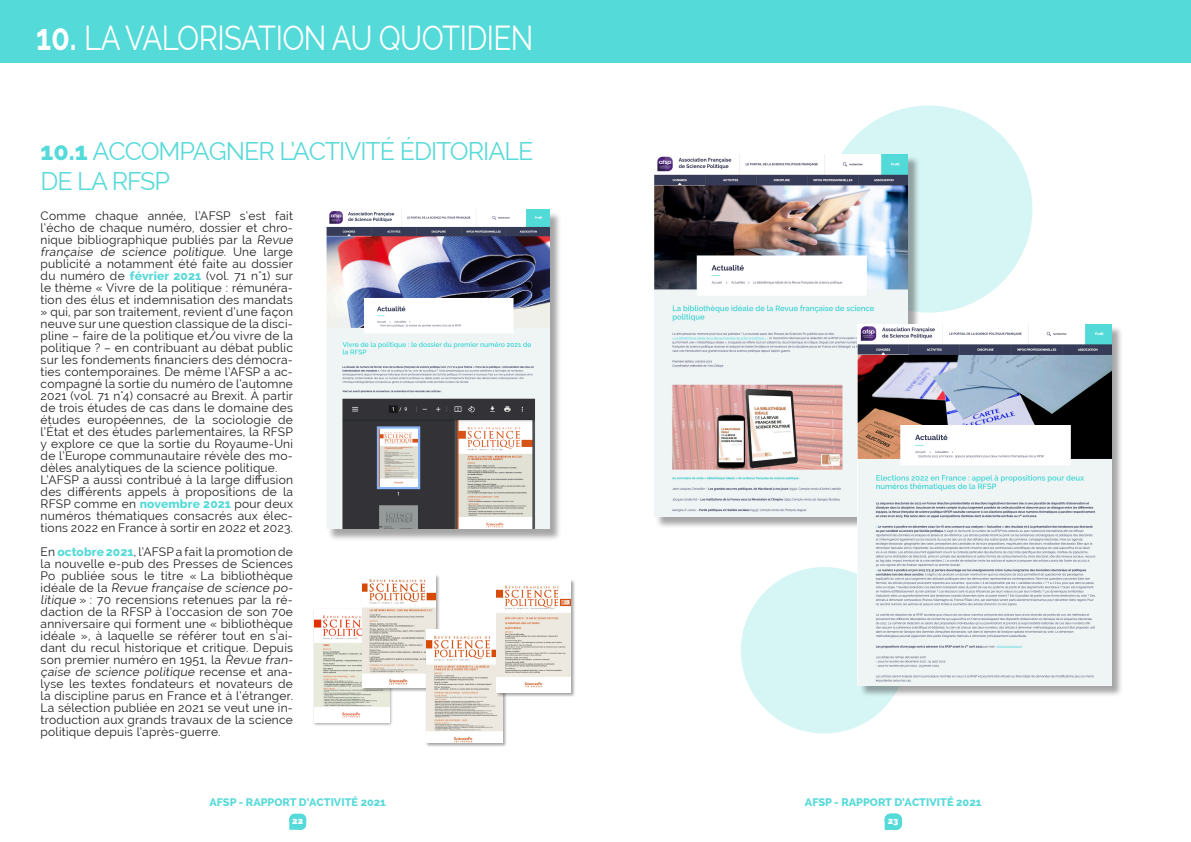
<style>
.page{position:relative;width:1191px;height:842px;background:#fff}
.page>*{position:absolute;margin:0;border:0;box-sizing:border-box;transform-origin:0 0}
.Titre{font:34px "Raleway";letter-spacing:-.02em;color:#fff;scale:.86 1}
.Titre-2{font:25px "Raleway";letter-spacing:-.04em;color:#59dad9}
.t1{font:12px/12px "Raleway";letter-spacing:.02em;color:#231f20}
.t2{font:800 11px "Raleway";color:#59dad9}
.t3{font:800 11px "Raleway";color:#54dad9}
.t4{font:800 9px "Raleway";color:#fff}
.s1{font-weight:700;font-size:36.9px}
.s2{font-weight:800;color:#54dad9}
.s3{color:#59dad9}
</style>
<div class="page">
<svg style="left:289px;top:814px;width:17px;height:16px"></svg>
<div style="left:741px;top:567px;width:166px;height:166px;background:#d6f6f6;border-radius:50%"></div>
<div style="left:825px;top:105px;width:207px;height:208px;background:#d6f6f6;border-radius:50%"></div>
<div style="left:0;top:0;width:1191px;height:62px;background:#54dad9"></div>
<svg style="left:884px;top:814px;width:17px;height:16px"></svg>
<div style="left:327px;top:211px;width:235px;height:330px;background:#231f20;opacity:.4"></div>
<img style="left:326px;top:210px;width:223px;height:319px">
<div style="left:313px;top:609px;width:80px;height:118px;background:#231f20;opacity:.4"></div>
<img style="left:314px;top:609px;width:75px;height:113px">
<div style="left:361px;top:574px;width:79px;height:118px;background:#231f20;opacity:.4"></div>
<img style="left:362px;top:575px;width:74px;height:113px">
<div style="left:425px;top:629px;width:82px;height:118px;background:#231f20;opacity:.4"></div>
<img style="left:426px;top:630px;width:77px;height:113px">
<div style="left:496px;top:579px;width:79px;height:118px;background:#231f20;opacity:.4"></div>
<img style="left:497px;top:580px;width:74px;height:113px">
<div style="left:655px;top:156px;width:265px;height:373px;background:#231f20;opacity:.4"></div>
<img style="left:654px;top:154px;width:253px;height:363px">
<div style="left:859px;top:326px;width:264px;height:372px;background:#231f20;opacity:.4"></div>
<img style="left:857px;top:324px;width:254px;height:361px">
<p class="Titre" style="left:36px;top:18px;width:580px"><span class="s1">10.</span> LA VALORISATION AU QUOTIDIEN</p>
<p class="Titre-2" style="left:41px;top:136px;width:494px"><span class="s2">10.1</span> ACCOMPAGNER L’ACTIVITÉ ÉDITORIALE</p>
<p class="Titre-2" style="left:41px;top:166px;width:131px">DE LA RFSP</p>
<p class="t1" style="left:41px;top:210px;width:256px">Comme chaque année, l’AFSP s’est fait l’écho de chaque numéro, dossier et chro&shy;nique bibliographique publiés par la Revue française de science politique. U n e la r g e publicité a notamment été faite au dossier du numéro de <span class="s2">février 2021</span> (vol. 71 n°1) sur le thème « Vivre de la politique : rémunéra&shy;tion des élus et indemnisation des mandats » qui, par son traitement, revient d’une façon neuve sur une question classique de la disci&shy;pline – faire de la politique et/ou vivre de la politique ? – en contribuant au débat public sur les fondements financiers des démocra&shy;ties contemporaines. De même l’AFSP a ac&shy;compagné la sortie du numéro de l’automne 2021 (vol. 71 n°4) consacré au Brexit. À partir de trois études de cas dans le domaine des études européennes, de la sociologie de l’État et des études parlementaires, la RFSP y explore ce que la sortie du Royaume-Uni de l’Europe communautaire révèle des mo&shy;dèles analytiques de la science politique.</p>
<p class="t1" style="left:41px;top:474px;width:254px;text-align:justify">L’AFSP a aussi contribué à la large diffusion des différents appels à propositions de la RFSP comme en <span class="s2">novembre 2021</span> pour deux numéros thématiques consacrés aux élec&shy;tions 2022 en France à sortir en 2022 et 2023.</p>
<p class="t1" style="left:41px;top:546px;width:256px">En <span class="s2">octobre 2021</span>, l’AFSP a fait la promotion de la nouvelle e-pub des Presses de Sciences Po publiée sous le titre « La bibliothèque i d é a le d e la Revue française de science po&shy;litique » : 70 recensions retenues par la ré&shy;daction de la RFSP à l’occasion de son 70e anniversaire qui forment une « bibliothèque idéale », à laquelle se référer tout en s’ai&shy;dant du recul historique et critique. Depuis son premier numéro en 1951, la Revue fran&shy;çaise de science politique re c e n s e et a n a - lyse les textes fondateurs et novateurs de la discipline parus en France et à l’étranger.<br>La sélection publiée en 2021 se veut une in&shy;troduction aux grands travaux de la science politique depuis l’après-guerre.</p>
<p class="t2" style="left:209px;top:796px;width:178px">AFSP - RAPPORT D’ACTIVITÉ 2021</p>
<p class="t4" style="left:292px;top:816px;width:12px">22</p>
<p class="t3" style="left:805px;top:796px;width:178px">AFSP - RAPPORT D’ACTIVITÉ <span class="s3">2021</span></p>
<p class="t4" style="left:888px;top:816px;width:12px">23</p>
</div>
